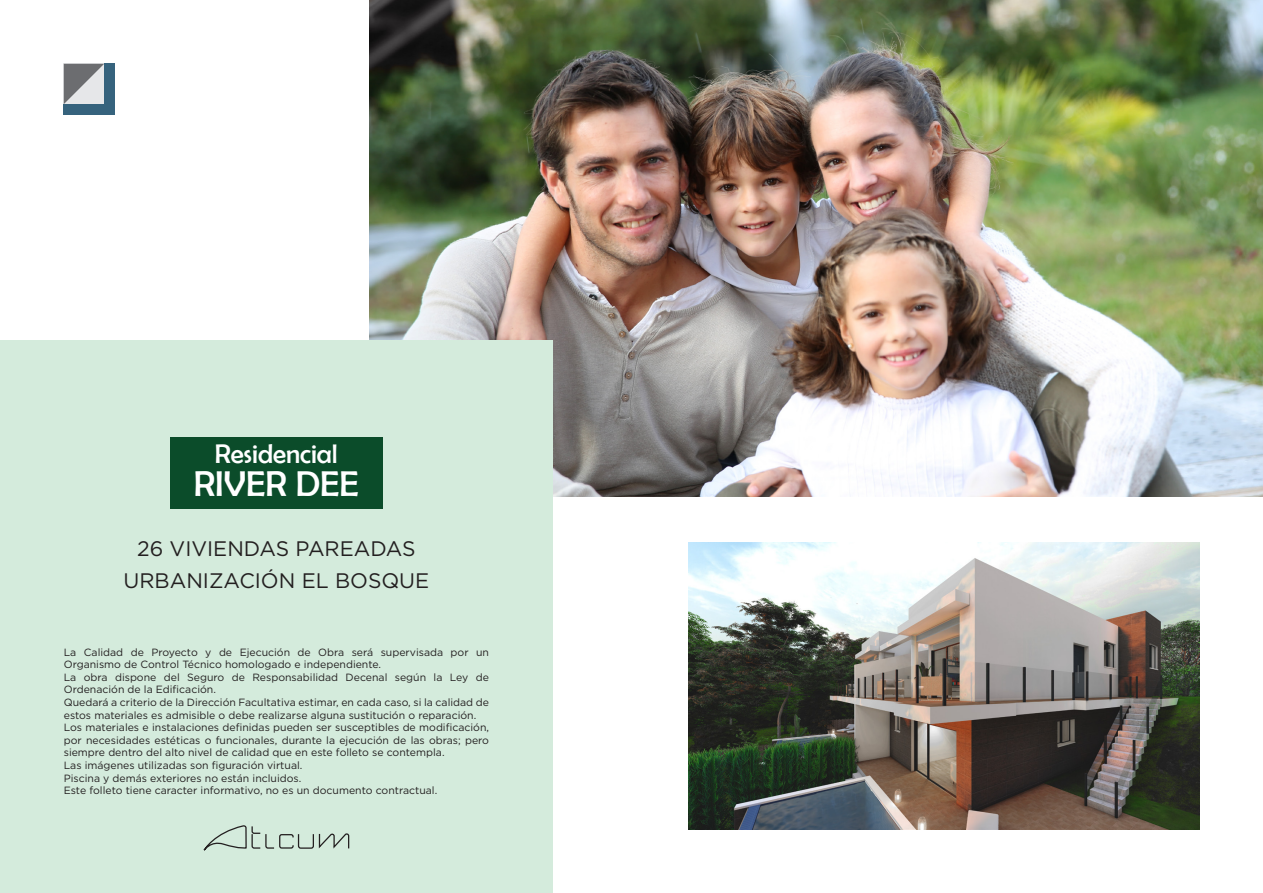
<style>
.page{position:relative;width:1263px;height:893px;background:#fff}
.page>*{position:absolute;margin:0;border:0;box-sizing:border-box;transform-origin:0 0}
.t1{font:36px "Berlin Sans FB";color:#fff}
.t2{font:27px "Berlin Sans FB";color:#fff}
.t3{font:21px/31.5px "Gotham";color:#231f20;text-align:center}
.t4{font:10.5px/12.6px "Gotham";color:#231f20}
</style>
<div class="page">
<img style="left:370px;top:0;width:893px;height:497px">
<img style="left:689px;top:542px;width:510px;height:287px">
<div style="left:0;top:340px;width:553px;height:553px;background:#d4ebdc"></div>
<div style="left:64px;top:64px;width:51px;height:51px;background:#36637d"></div>
<svg style="left:64px;top:64px;width:40px;height:40px"></svg>
<div style="left:170px;top:438px;width:213px;height:71px;background:#0b4c2a"></div>
<div style="left:279px;top:834px;width:15px;height:15px;border:1px solid #231f20;border-radius:2px"></div>
<svg style="left:297px;top:833px;width:53px;height:16px"></svg>
<svg style="left:203px;top:437px;width:72px;height:414px"></svg>
<h2 class="t2" style="left:215px;top:439px;width:124px">Residencial</h2>
<h1 class="t1" style="left:194px;top:463px;width:167px">RIVER DEE</h1>
<h3 class="t3" style="left:123px;top:533px;width:307px">26 VIVIENDAS PAREADAS<br>URBANIZACIÓN EL BOSQUE</h3>
<p class="t4" style="left:64px;top:645px;width:427px">La Calidad de Proyecto y de Ejecución de Obra será supervisada por un Organismo de Control Técnico homologado e independiente.<br>La obra dispone del Seguro de Responsabilidad Decenal según la Ley de Ordenación de la Edificación.<br>Quedará a criterio de la Dirección Facultativa estimar, en cada caso, si la calidad de estos materiales es admisible o debe realizarse alguna sustitución o reparación.<br>Los materiales e instalaciones definidas pueden ser susceptibles de modificación, por necesidades estéticas o funcionales, durante la ejecución de las obras; pero siempre dentro del alto nivel de calidad que en este folleto se contempla.<br>Las imágenes utilizadas son figuración virtual.<br>Piscina y demás exteriores no están incluidos.<br>Este folleto tiene caracter informativo, no es un documento contractual.</p>
</div>
